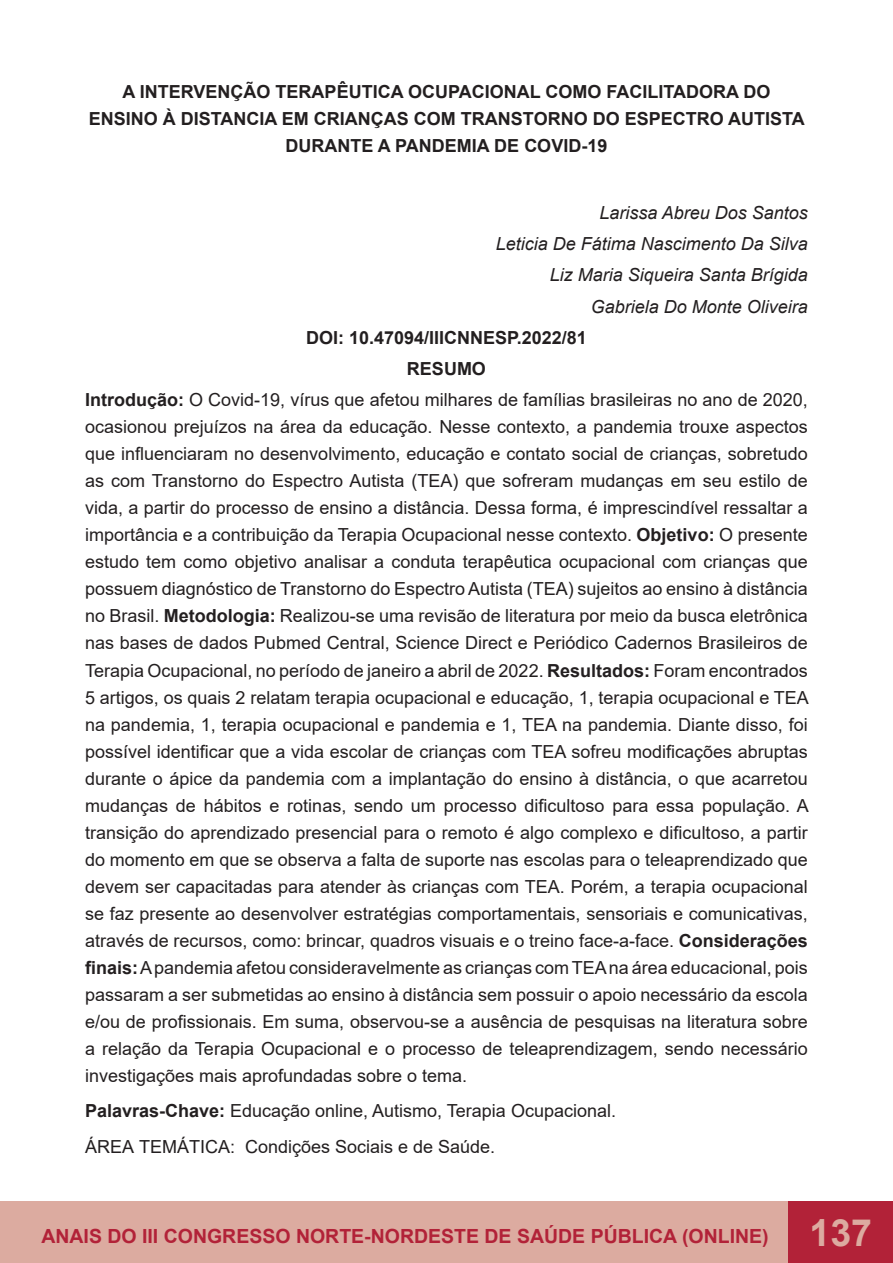
<style>
.page{position:relative;width:893px;height:1263px;background:#fff}
.page>*{position:absolute;margin:0;border:0;box-sizing:border-box;transform-origin:0 0}
.t1{font:700 19.5px "Arial";color:#b22238}
.t2{font:18px/27px "Arial";color:#231f20;text-align:justify}
.t3{font:700 18px/27px "Arial";color:#231f20;text-align:center}
.t4{font:italic 18px "Arial";color:#231f20}
.s1{font-weight:700}
.s2{font-size:37.5px;color:#dcaba0}
</style>
<div class="page">
<div style="left:0;top:1201px;width:810px;height:62px;background:#dcaba0"></div>
<div style="left:789px;top:1201px;width:104px;height:62px;background:#b22238"></div>
<p class="t3" style="left:89px;top:79px;width:717px">A INTERVENÇÃO TERAPÊUTICA OCUPACIONAL COMO FACILITADORA DO<br>ENSINO À DISTANCIA EM CRIANÇAS COM TRANSTORNO DO ESPECTRO AUTISTA<br>DURANTE A PANDEMIA DE COVID-19</p>
<p class="t4" style="left:599px;top:201px;width:210px">Larissa Abreu Dos Santos</p>
<p class="t4" style="left:496px;top:232px;width:314px">Leticia De Fátima Nascimento Da Silva</p>
<p class="t4" style="left:550px;top:263px;width:260px">Liz Maria Siqueira Santa Brígida</p>
<p class="t4" style="left:591px;top:295px;width:219px">Gabriela Do Monte Oliveira</p>
<p class="t3" style="left:306px;top:324px;width:282px">DOI: 10.47094/IIICNNESP.2022/81</p>
<p class="t3" style="left:407px;top:356px;width:81px">RESUMO</p>
<p class="t2" style="left:85px;top:386px;width:725px"><span class="s1">Introdução:</span> O Covid-19, vírus que afetou milhares de famílias brasileiras no ano de 2020, ocasionou prejuízos na área da educação. Nesse contexto, a pandemia trouxe aspectos que influenciaram no desenvolvimento, educação e contato social de crianças, sobretudo as com Transtorno do Espectro Autista (TEA) que sofreram mudanças em seu estilo de vida, a partir do processo de ensino a distância. Dessa forma, é imprescindível ressaltar a importância e a contribuição da Terapia Ocupacional nesse contexto. <span class="s1">Objetivo:</span> O presente estudo tem como objetivo analisar a conduta terapêutica ocupacional com crianças que possuem diagnóstico de Transtorno do Espectro Autista (TEA) sujeitos ao ensino à distância no Brasil. <span class="s1">Metodologia:</span> Realizou-se uma revisão de literatura por meio da busca eletrônica nas bases de dados Pubmed Central, Science Direct e Periódico Cadernos Brasileiros de Terapia Ocupacional, no período de janeiro a abril de 2022. <span class="s1">Resultados:</span> Foram encontrados 5 artigos, os quais 2 relatam terapia ocupacional e educação, 1, terapia ocupacional e TEA na pandemia, 1, terapia ocupacional e pandemia e 1, TEA na pandemia. Diante disso, foi possível identificar que a vida escolar de crianças com TEA sofreu modificações abruptas durante o ápice da pandemia com a implantação do ensino à distância, o que acarretou mudanças de hábitos e rotinas, sendo um processo dificultoso para essa população. A transição do aprendizado presencial para o remoto é algo complexo e dificultoso, a partir do momento em que se observa a falta de suporte nas escolas para o teleaprendizado que devem ser capacitadas para atender às crianças com TEA. Porém, a terapia ocupacional se faz presente ao desenvolver estratégias comportamentais, sensoriais e comunicativas, através de recursos, como: brincar, quadros visuais e o treino face-a-face. <span class="s1">Considerações finais:</span> A pandemia afetou consideravelmente as crianças com TEA na área educacional, pois passaram a ser submetidas ao ensino à distância sem possuir o apoio necessário da escola e/ou de profissionais. Em suma, observou-se a ausência de pesquisas na literatura sobre a relação da Terapia Ocupacional e o processo de teleaprendizagem, sendo necessário investigações mais aprofundadas sobre o tema.</p>
<p class="t2" style="left:85px;top:1097px;width:532px"><span class="s1">Palavras-Chave:</span> Educação online, Autismo, Terapia Ocupacional.</p>
<p class="t2" style="left:85px;top:1132px;width:412px">ÁREA TEMÁTICA: Condições Sociais e de Saúde.</p>
<p class="t1" style="left:41px;top:1222px;width:832px">ANAIS DO III CONGRESSO NORTE-NORDESTE DE SAÚDE PÚBLICA (ONLINE) <span class="s2">137</span></p>
</div>
